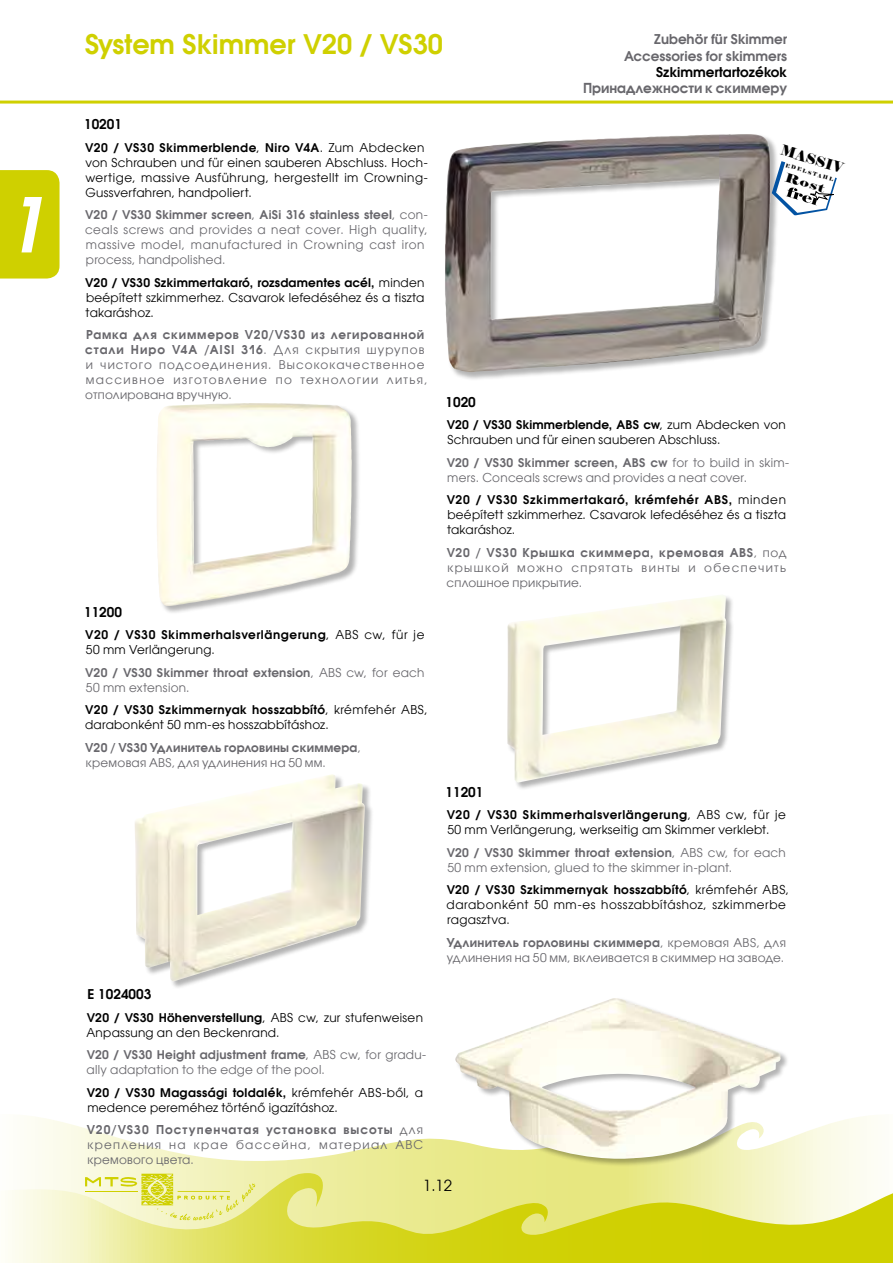
<style>
.page{position:relative;width:893px;height:1263px;background:#fff}
.page>*{position:absolute;margin:0;border:0;box-sizing:border-box;transform-origin:0 0}
.t1{font:italic 600 75px "Avant Garde";color:#fff}
.t2{font:600 27px "Avant Garde CE";color:#cfd000}
.t3{font:15px "Avant Garde CE";color:#000}
.t4{font:14.25px "Elephant";color:#000}
.t5{font:600 13.5px "Avant Garde CE";color:#000}
.t6{font:600 13.5px/16.5px "Avant Garde CE";color:#68676c;text-align:right}
.t7{font:700 13.5px "Avant Garde CTT";color:#68676c}
.t8{font:12.15px "Elephant";color:#000;scale:1.34 1}
.t9{font:12px/15px "Avant Garde CE";letter-spacing:.025em;color:#000}
.t10{font:12px/15px "Avant Garde CTT";letter-spacing:.09em;color:#68676c;text-align:justify}
.t11{font:12px/15px "Avant Garde CE";letter-spacing:.025em;color:#68676c}
.t12{font:12px/15px "Avant Garde CE";letter-spacing:.045em;color:#68676c}
.t13{font:12px/15px "Avant Garde CE";letter-spacing:.05em;color:#000}
.t14{font:12px/15px "Avant Garde CTT";letter-spacing:.025em;color:#68676c}
.t15{font:700 12px/15px "Avant Garde CTT";letter-spacing:.015em;color:#68676c}
.t16{font:600 12px/15px "Avant Garde CE";letter-spacing:.05em;color:#000}
.t17{font:600 12px/15px "Avant Garde CE";letter-spacing:.015em;color:#68676c}
.t18{font:5.1px "Elephant";color:#000}
.s1{font-weight:600}
.s2{font-weight:700}
.s3{font-weight:400}
.s4{font-family:"Avant Garde"}
</style>
<div class="page">
<svg style="left:27px;top:1115px;width:847px;height:58px"></svg>
<svg style="left:8px;top:1173px;width:885px;height:90px"></svg>
<div style="left:0;top:170px;width:60px;height:109px;background:#cfd000"></div>
<hr style="left:0;top:101px;width:893px;height:3px;background:#cfd000">
<svg style="left:85px;top:1174px;width:170px;height:46px"></svg>
<div style="left:455px;top:997px;width:334px;height:171px;background:#000;opacity:.3"></div>
<img style="left:454px;top:998px;width:328px;height:162px">
<div style="left:135px;top:774px;width:238px;height:216px;background:#000;opacity:.3"></div>
<img style="left:135px;top:774px;width:230px;height:207px">
<div style="left:156px;top:403px;width:204px;height:212px;background:#000;opacity:.3"></div>
<img style="left:157px;top:403px;width:195px;height:204px">
<div style="left:507px;top:594px;width:228px;height:197px;background:#000;opacity:.3"></div>
<img style="left:507px;top:594px;width:219px;height:189px">
<div style="left:444px;top:134px;width:335px;height:247px;background:#000;opacity:.3"></div>
<img style="left:444px;top:134px;width:328px;height:239px">
<svg style="left:772px;top:161px;width:65px;height:54px"></svg>
<h1 class="t1" style="left:4px;top:175px;width:43px">1</h1>
<h2 class="t2" style="left:85px;top:27px;width:359px">System Skimmer V20 / VS30</h2>
<p class="t6" style="left:624px;top:31px;width:164px">Zubehör für Skimmer<br>Accessories for skimmers</p>
<p class="t5" style="left:656px;top:63px;width:132px">Szkimmertartozékok</p>
<p class="t7" style="left:583px;top:80px;width:206px">Принадлежности к скиммеру</p>
<p class="t5" style="left:84px;top:115px;width:39px">10201</p>
<p class="t9" style="left:85px;top:140px;width:344px"><span class="s1">V20 / VS30 Skimmerblende</span>, <span class="s1">Niro V4A</span>. Zum Abdecken von Schrauben und für einen sauberen Abschluss. Hoch&shy;wertige, massive Ausführung, hergestellt im Crowning-Gussverfahren, handpoliert.</p>
<p class="t12" style="left:85px;top:207px;width:344px"><span class="s1">V20 / VS30 Skimmer screen</span>, <span class="s1">AiSi 316 stainless steel</span>, con&shy;ceals screws and provides a neat cover. High quality, massive model, manufactured in Crowning cast iron process, handpolished.</p>
<p class="t9" style="left:85px;top:275px;width:341px;text-align:justify"><span class="s1">V20 / VS30 Szkimmertakaró, rozsdamentes acél,</span> minden beépített szkimmerhez. Csavarok lefedéséhez és a tiszta takaráshoz.</p>
<p class="t10" style="left:85px;top:327px;width:344px;text-align:left"><span class="s2">Рамка для скиммеров V20/VS30 из легированной стали Ниро V4A /AISI 316</span>. Для скрытия шурупов и чистого подсоединения. Высококачественное массивное изготовление по технологии литья, отполирована вручную.</p>
<p class="t5" style="left:84px;top:603px;width:39px">11200</p>
<p class="t16" style="left:85px;top:627px;width:341px">V20 / VS30 Skimmerhalsverlängerung<span class="s3">, ABS cw, für je<br>50 mm Verlängerung.</span></p>
<p class="t17" style="left:85px;top:665px;width:341px">V20 / VS30 Skimmer throat extension<span class="s3">, ABS cw, for each<br>50 mm extension.</span></p>
<p class="t9" style="left:85px;top:702px;width:344px"><span class="s1">V20 / VS30 Szkimmernyak hosszabbító</span>, krémfehér ABS, darabonként 50 mm-es hosszabbításhoz.</p>
<p class="t15" style="left:85px;top:739px;width:277px">V20 / VS30 Удлинитель горловины скиммера<span class="s3">, кремовая ABS, для удлинения на 50 мм.</span></p>
<p class="t5" style="left:88px;top:985px;width:65px">E 1024003</p>
<p class="t9" style="left:86px;top:1010px;width:338px"><span class="s1">V20 / VS30 Höhenverstellung</span>, ABS cw, zur stufenweisen<br>Anpassung an den Beckenrand.</p>
<p class="t11" style="left:87px;top:1047px;width:341px"><span class="s1">V20 / VS30 Height adjustment frame</span>, ABS cw, for gradu&shy;ally adaptation to the edge of the pool.</p>
<p class="t9" style="left:87px;top:1085px;width:338px"><span class="s1">V20 / VS30 Magassági toldalék,</span> krémfehér ABS-b<span class="s4">ő</span>l, a medence pereméhez történ<span class="s4">ő</span> igazításhoz.</p>
<p class="t10" style="left:87px;top:1122px;width:338px"><span class="s2">V20/VS30 поступенчатая установка высоты</span> для крепления на крае бассейна, материал АВС кремового цвета.</p>
<p class="t4" style="left:784px;top:141px;width:66px;rotate:17deg">MASSIV</p>
<p class="t8" style="left:787px;top:169px;width:32px;rotate:17deg">Rost</p>
<p class="t18" style="left:787px;top:162px;width:51px;rotate:17deg">EDELSTAHL</p>
<p class="t5" style="left:446px;top:393px;width:32px">1020</p>
<p class="t9" style="left:447px;top:417px;width:341px"><span class="s1">V20 / VS30 Skimmerblende, ABS cw</span>, zum Abdecken von<br>Schrauben und für einen sauberen Abschluss.</p>
<p class="t11" style="left:447px;top:455px;width:344px"><span class="s1">V20 / VS30 Skimmer screen, ABS cw</span> for to build in skim&shy;mers. Conceals screws and provides a neat cover.</p>
<p class="t9" style="left:447px;top:492px;width:341px;text-align:justify"><span class="s1">V20 / VS30 Szkimmertakaró, krémfehér ABS,</span> minden beépített szkimmerhez. Csavarok lefedéséhez és a tiszta takaráshoz.</p>
<p class="t10" style="left:446px;top:544px;width:341px"><span class="s2">V20 / VS30 Крышка скиммера, кремовая ABS</span>, ïод крышкой можно спрятать винты и обеспечить сплошное прикрытие.</p>
<p class="t5" style="left:446px;top:783px;width:39px">11201</p>
<p class="t9" style="left:447px;top:807px;width:341px"><span class="s1">V20 / VS30 Skimmerhalsverlängerung</span>, ABS cw, für je<br>50 mm Verlängerung, werkseitig am Skimmer verklebt.</p>
<p class="t11" style="left:447px;top:845px;width:341px"><span class="s1">V20 / VS30 Skimmer throat extension</span>, ABS cw, for each<br>50 mm extension, glued to the skimmer in-plant.</p>
<p class="t13" style="left:447px;top:882px;width:344px"><span class="s1">V20 / VS30 Szkimmernyak hosszabbító</span>, krémfehér ABS, darabonként 50 mm-es hosszabbításhoz, szkimmerbe ragasztva.</p>
<p class="t14" style="left:446px;top:934px;width:341px"><span class="s2">Удлинитель горловины скиммера</span>, кремовая ABS, для удлинения на 50 мм, вклеивается в скиммер на заводе.</p>
<p class="t3" style="left:423px;top:1176px;width:31px">1.12</p>
</div>
